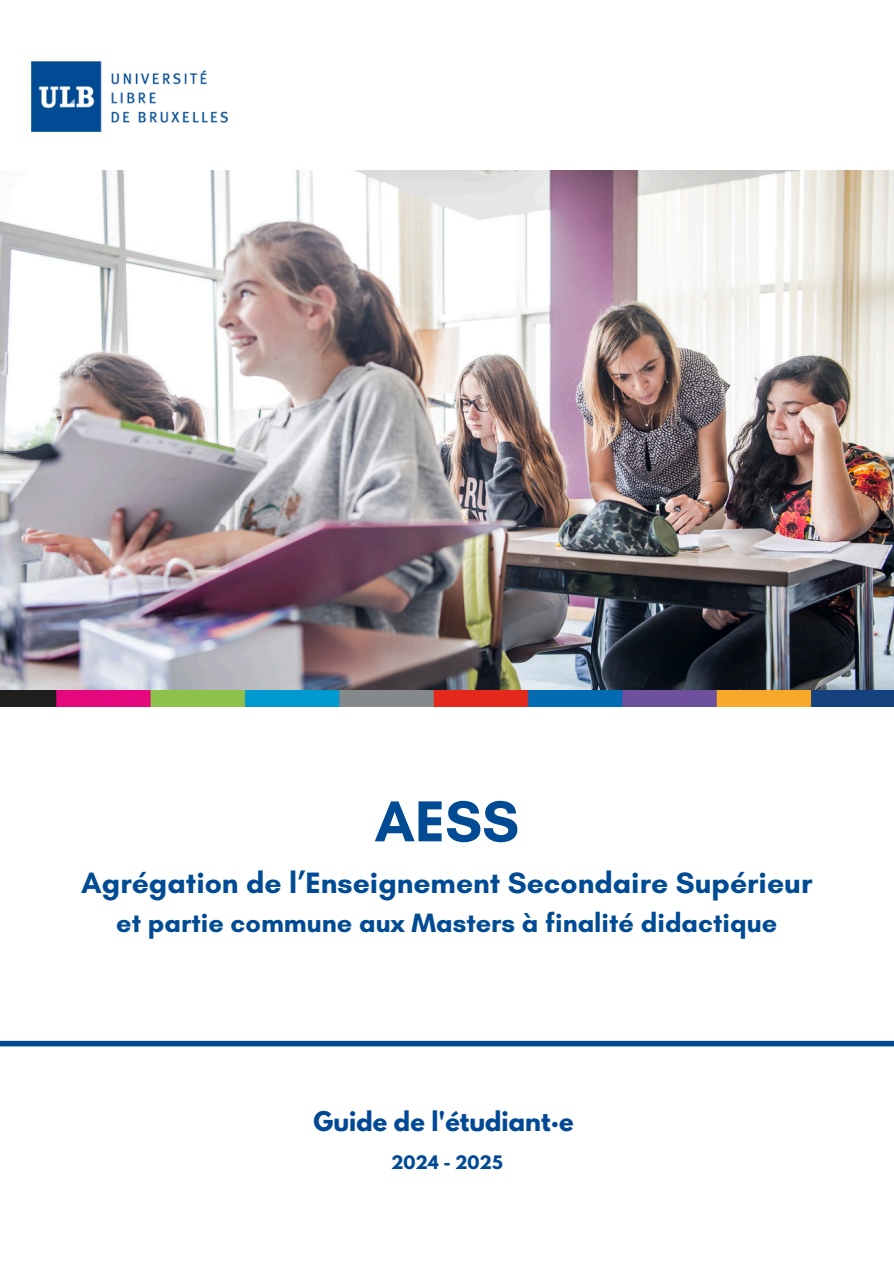
<style>
.page{position:relative;width:894px;height:1264px;background:#fff}
.page>*{position:absolute;margin:0;border:0;box-sizing:border-box;transform-origin:0 0}
.t1{font:700 58.65px "Glacial Indifference";color:#004b93}
.t2{font:700 30px "Glacial Indifference";color:#004b93}
.t3{font:700 27px "Glacial Indifference";color:#004b93}
.t4{font:700 24px "League Spartan";color:#014995}
.t5{font:700 16.5px "League Spartan";color:#014995}
</style>
<div class="page">
<img style="left:0;top:170px;width:893px;height:521px">
<img style="left:32px;top:62px;width:196px;height:70px">
<img style="left:0;top:691px;width:893px;height:15px">
<svg style="left:0;top:1040px;width:893px;height:7px;background:#346eaa"></svg>
<h1 class="t1" style="left:374px;top:785px;width:146px">AESS</h1>
<h1 class="t2" style="left:81px;top:864px;width:732px">Agrégation de l’Enseignement Secondaire Supérieur</h1>
<h1 class="t3" style="left:116px;top:906px;width:662px">et partie commune aux Masters à finalité didactique</h1>
<p class="t4" style="left:313px;top:1108px;width:261px">Guide de l'étudiant·e</p>
<h2 class="t5" style="left:391px;top:1153px;width:113px">2024 - 2025</h2>
</div>
